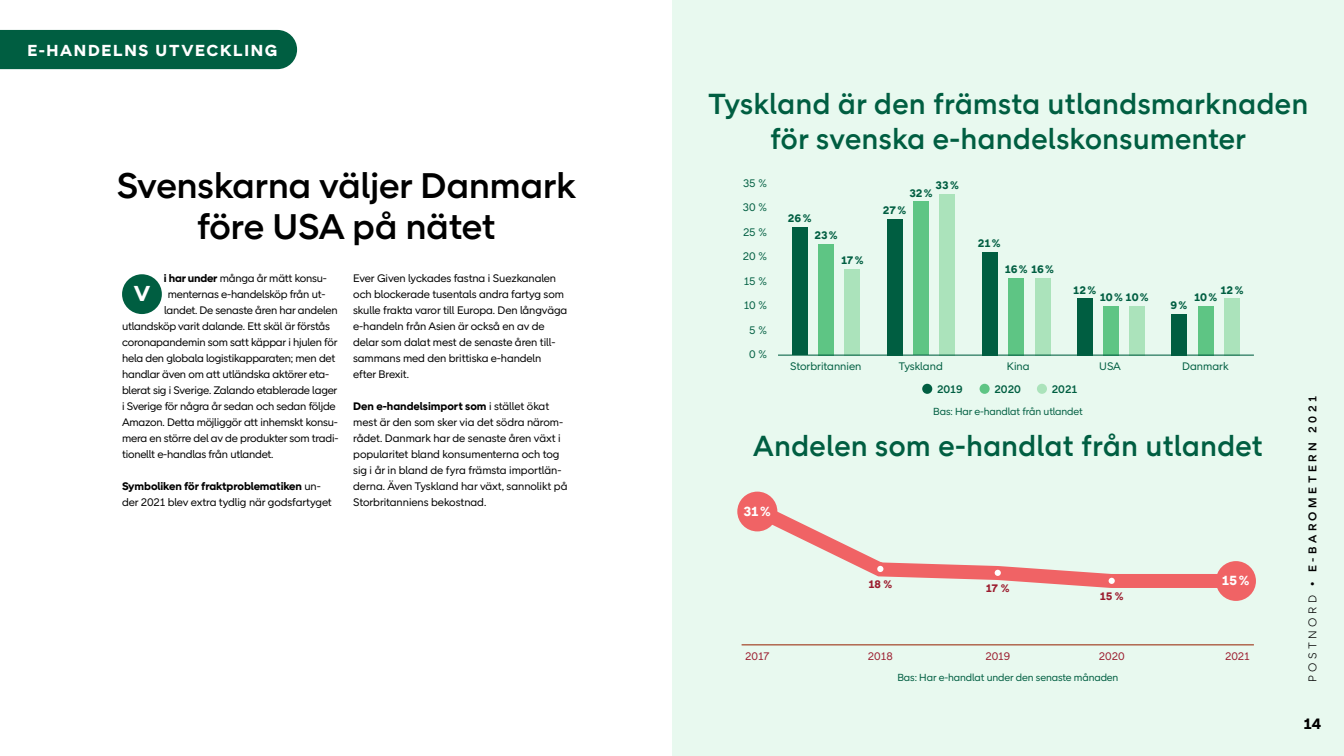
<style>
.page{position:relative;width:1344px;height:756px;background:#fff}
.page>*{position:absolute;margin:0;border:0;box-sizing:border-box;transform-origin:0 0}
.t1{font:500 36.5px/40.4px "Post Nord Sans";color:#000;text-align:center}
.t2{font:500 29.75px/35.7px "Post Nord Sans";letter-spacing:.02em;color:#005e41;text-align:center}
.t3{font:700 22.19px "Post Nord Sans";color:#fff}
.t4{font:700 16.38px "Post Nord Sans";letter-spacing:.1em;color:#fff}
.t5{font:700 15.4px "Post Nord Sans";color:#000}
.t6{font:700 13.54px "Post Nord Sans";color:#fff}
.t7{font:500 11.55px "Post Nord Sans";letter-spacing:.3em;color:#000}
.t8{font:11.2px/15.9px "Post Nord Sans";letter-spacing:-.02em;color:#000}
.t9{font:11.2px/24.5px "Post Nord Sans";color:#005e41;text-align:center}
.t10{font:700 11.2px "Post Nord Sans";letter-spacing:-.01em;color:#005e41}
.t11{font:11.2px "Post Nord Sans";color:#9b1c2e}
.t12{font:500 11.2px "Post Nord Sans";color:#005e41}
.t13{font:700 11.2px "Post Nord Sans";color:#9b1c2e}
.t14{font:10.5px "Post Nord Sans";letter-spacing:-.01em;color:#005e41}
.s1{font-weight:700}
.s2{font-weight:300}
</style>
<div class="page">
<div style="left:122px;top:274px;width:40px;height:40px;background:#005e41;border-radius:50%"></div>
<div style="left:0;top:30px;width:297px;height:39px;background:#005e41"></div>
<div style="left:672px;top:0;width:672px;height:756px;background:#e8f9ef"></div>
<div style="left:922px;top:384px;width:10px;height:10px;background:#005e41;border-radius:50%"></div>
<div style="left:980px;top:384px;width:10px;height:10px;background:#5ec584;border-radius:50%"></div>
<div style="left:1037px;top:384px;width:10px;height:10px;background:#abe3bb;border-radius:50%"></div>
<div style="left:844px;top:269px;width:16px;height:87px;background:#abe3bb"></div>
<div style="left:792px;top:227px;width:16px;height:128px;background:#005e41"></div>
<div style="left:818px;top:244px;width:16px;height:112px;background:#5ec584"></div>
<div style="left:939px;top:194px;width:16px;height:161px;background:#abe3bb"></div>
<div style="left:887px;top:219px;width:15px;height:137px;background:#005e41"></div>
<div style="left:913px;top:201px;width:16px;height:154px;background:#5ec584"></div>
<div style="left:1035px;top:278px;width:16px;height:78px;background:#abe3bb"></div>
<div style="left:982px;top:252px;width:16px;height:104px;background:#005e41"></div>
<div style="left:1008px;top:278px;width:16px;height:78px;background:#5ec584"></div>
<div style="left:1129px;top:306px;width:16px;height:50px;background:#abe3bb"></div>
<div style="left:1077px;top:298px;width:15px;height:58px;background:#005e41"></div>
<div style="left:1103px;top:306px;width:16px;height:50px;background:#5ec584"></div>
<div style="left:1224px;top:298px;width:16px;height:58px;background:#abe3bb"></div>
<div style="left:1171px;top:314px;width:16px;height:42px;background:#005e41"></div>
<div style="left:1198px;top:306px;width:16px;height:50px;background:#5ec584"></div>
<hr style="left:778px;top:355px;width:476px;height:1px;background:#005e41">
<hr style="left:742px;top:644px;width:512px;height:1px;background:#99290a">
<svg style="left:745px;top:494px;width:497px;height:99px"></svg>
<svg style="left:877px;top:566px;width:6px;height:6px"></svg>
<svg style="left:995px;top:570px;width:6px;height:6px"></svg>
<svg style="left:1109px;top:578px;width:6px;height:6px"></svg>
<div style="left:737px;top:492px;width:40px;height:39px;background:#f06365;border-radius:50%"></div>
<div style="left:1216px;top:561px;width:40px;height:40px;background:#f06365;border-radius:50%"></div>
<h3 class="t4" style="left:27px;top:40px;width:252px">E-HANDELNS UTVECKLING</h3>
<h1 class="t1" style="left:117px;top:166px;width:461px">Svenskarna väljer Danmark före USA på nätet</h1>
<p class="t8" style="left:164px;top:271px;width:164px"><span class="s1">i har under</span> många år mätt konsu-</p>
<p class="t8" style="left:168px;top:287px;width:159px">menternas e-handelsköp från ut-</p>
<p class="t8" style="left:164px;top:303px;width:175px">landet. De senaste åren har andelen</p>
<p class="t8" style="left:122px;top:318px;width:209px">utlandsköp varit dalande. Ett skäl är förstås</p>
<p class="t8" style="left:122px;top:334px;width:217px">coronapandemin som satt käppar i hjulen för</p>
<p class="t8" style="left:122px;top:350px;width:215px">hela den globala logistikapparaten; men det</p>
<p class="t8" style="left:122px;top:366px;width:209px">handlar även om att utländska aktörer eta-</p>
<p class="t8" style="left:122px;top:382px;width:217px">blerat sig i Sverige. Zalando etablerade lager</p>
<p class="t8" style="left:122px;top:398px;width:215px">i Sverige för några år sedan och sedan följde</p>
<p class="t8" style="left:122px;top:414px;width:217px">Amazon. Detta möjliggör att inhemskt konsu-</p>
<p class="t8" style="left:122px;top:430px;width:218px">mera en större del av de produkter som tradi-</p>
<p class="t8" style="left:122px;top:446px;width:153px">tionellt e-handlas från utlandet.</p>
<p class="t8" style="left:122px;top:478px;width:211px"><span class="s1">Symboliken för fraktproblematiken</span> un&shy;der 2021 blev extra tydlig när godsfartyget</p>
<h3 class="t3" style="left:134px;top:280px;width:18px">V</h3>
<p class="t8" style="left:353px;top:271px;width:216px">Ever Given lyckades fastna i Suezkanalen och blockerade tusentals andra fartyg som skulle frakta varor till Europa. Den långväga e-handeln från Asien är också en av de delar som dalat mest de senaste åren till&shy;sammans med den brittiska e-handeln efter Brexit.</p>
<p class="t8" style="left:353px;top:398px;width:216px"><span class="s1">Den e-handelsimport som</span> i stället ökat mest är den som sker via det södra närom&shy;rådet. Danmark har de senaste åren växt i popularitet bland konsumenterna och tog sig i år in bland de fyra främsta importlän&shy;derna. Även Tyskland har växt, sannolikt på Storbritanniens bekostnad.</p>
<h2 class="t2" style="left:708px;top:85px;width:602px">Tyskland är den främsta utlandsmarknaden för svenska e-handelskonsumenter</h2>
<p class="t9" style="left:743px;top:171px;width:26px">35 %<br>30 %<br>25 %<br>20 %<br>15 %<br>10 %<br>5 %<br>0 %</p>
<p class="t10" style="left:788px;top:212px;width:25px">26 %</p>
<p class="t10" style="left:815px;top:228px;width:25px">23 %</p>
<p class="t10" style="left:841px;top:254px;width:24px">17 %</p>
<p class="t10" style="left:936px;top:179px;width:25px">33 %</p>
<p class="t10" style="left:909px;top:186px;width:25px">32 %</p>
<p class="t10" style="left:883px;top:203px;width:25px">27 %</p>
<p class="t10" style="left:978px;top:237px;width:24px">21 %</p>
<p class="t10" style="left:1005px;top:263px;width:51px">16 % 16 %</p>
<p class="t10" style="left:1073px;top:283px;width:25px">12 %</p>
<p class="t10" style="left:1100px;top:291px;width:50px">10 % 10 %</p>
<p class="t10" style="left:1221px;top:283px;width:25px">12 %</p>
<p class="t10" style="left:1194px;top:291px;width:25px">10 %</p>
<p class="t10" style="left:1170px;top:299px;width:18px">9 %</p>
<p class="t9" style="left:790px;top:354px;width:73px">Storbritannien</p>
<p class="t9" style="left:898px;top:354px;width:46px">Tyskland</p>
<p class="t9" style="left:1007px;top:354px;width:24px">Kina</p>
<p class="t9" style="left:1099px;top:354px;width:23px">USA</p>
<p class="t9" style="left:1182px;top:354px;width:48px">Danmark</p>
<p class="t12" style="left:937px;top:383px;width:27px">2019</p>
<p class="t12" style="left:994px;top:383px;width:28px">2020</p>
<p class="t12" style="left:1052px;top:383px;width:27px">2021</p>
<p class="t14" style="left:933px;top:405px;width:151px">Bas: Har e-handlat från utlandet</p>
<h2 class="t2" style="left:753px;top:428px;width:511px">Andelen som e-handlat från utlandet</h2>
<p class="t6" style="left:743px;top:503px;width:29px">31 %</p>
<p class="t13" style="left:868px;top:578px;width:25px">18 %</p>
<p class="t13" style="left:986px;top:582px;width:25px">17 %</p>
<p class="t13" style="left:1100px;top:590px;width:26px">15 %</p>
<p class="t6" style="left:1222px;top:573px;width:29px">15 %</p>
<p class="t11" style="left:745px;top:649px;width:26px">2017</p>
<p class="t11" style="left:868px;top:649px;width:26px">2018</p>
<p class="t11" style="left:985px;top:649px;width:26px">2019</p>
<p class="t11" style="left:1099px;top:649px;width:27px">2020</p>
<p class="t11" style="left:1225px;top:649px;width:26px">2021</p>
<p class="t14" style="left:897px;top:671px;width:223px">Bas: Har e-handlat under den senaste månaden</p>
<p class="t7" style="left:1306px;top:682px;width:287px;rotate:-90deg"><span class="s2">POSTNORD</span> • E-BAROMETERN 2021</p>
<h3 class="t5" style="left:1303px;top:714px;width:19px">14</h3>
</div>
